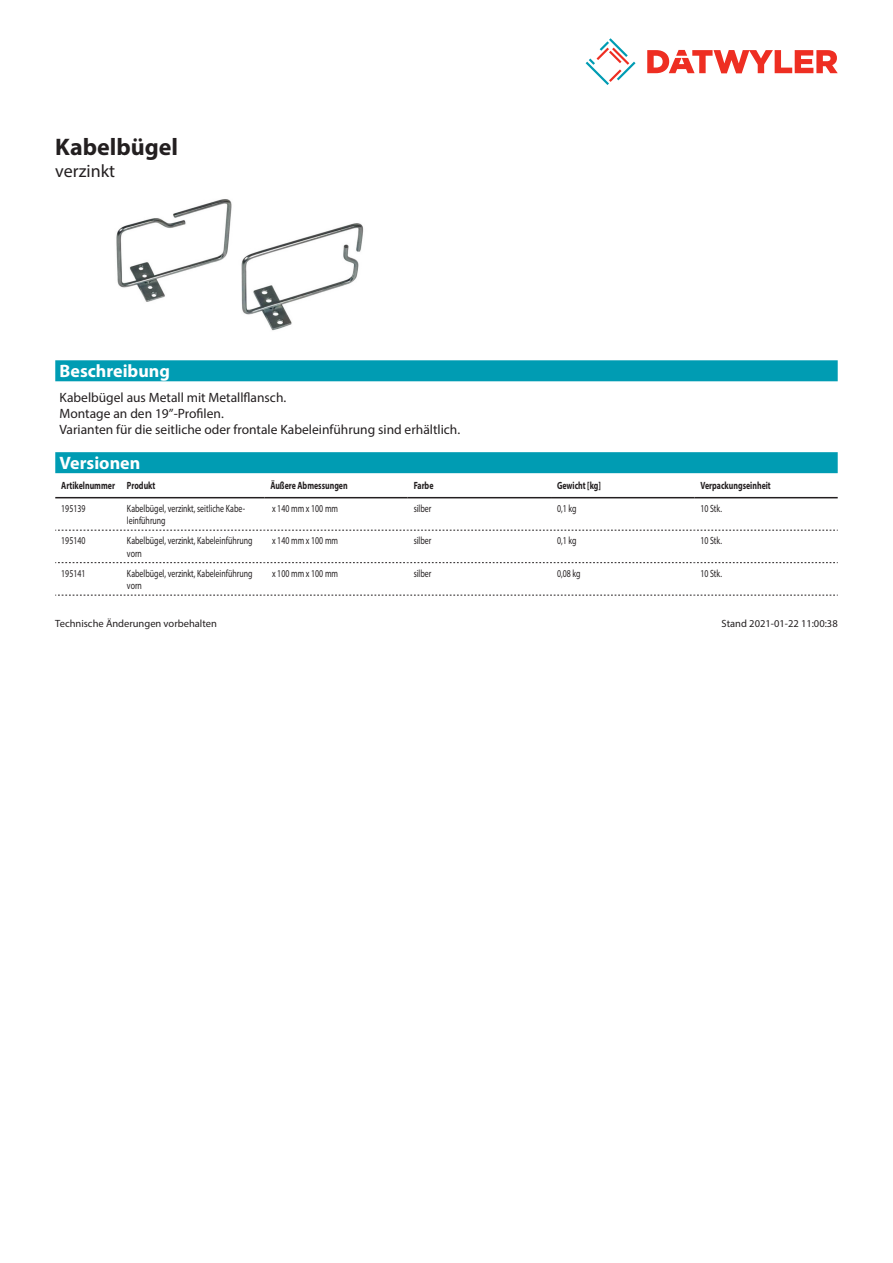
<style>
.page{position:relative;width:893px;height:1263px;background:#fff}
.page>*{position:absolute;margin:0;border:0;box-sizing:border-box;transform-origin:0 0}
.Product_Head{font:700 24px "Myriad Pro";color:#231f20}
.Standard_Head_Proper{font:700 18px "Myriad Pro";color:#fff}
.SubHead{font:18px "Myriad Pro";color:#231f20}
.Standard_text{font:13.5px/16.2px "Myriad Pro";color:#231f20}
.myriadlight{font:10.5px/12.6px "Myriad Pro";color:#231f20;scale:.75 1}
.myriadbold{font:700 10.5px "Myriad Pro";color:#231f20;scale:.75 1}
.Footnote{font:10.5px "Myriad Pro";color:#231f20}
</style>
<div class="page">
<svg style="left:586px;top:38px;width:49px;height:47px"></svg>
<svg style="left:647px;top:50px;width:191px;height:23px"></svg>
<img style="left:116px;top:199px;width:248px;height:132px">
<div style="left:55px;top:452px;width:783px;height:21px;background:#009cb3"></div>
<hr style="left:55px;top:497px;width:66px;height:1px;background:#231f20">
<hr style="left:121px;top:497px;width:143px;height:1px;background:#231f20">
<hr style="left:264px;top:497px;width:144px;height:1px;background:#231f20">
<hr style="left:408px;top:497px;width:143px;height:1px;background:#231f20">
<hr style="left:551px;top:497px;width:143px;height:1px;background:#231f20">
<hr style="left:694px;top:497px;width:144px;height:1px;background:#231f20">
<svg style="left:55px;top:530px;width:783px;height:1px"></svg>
<svg style="left:55px;top:562px;width:783px;height:1px"></svg>
<svg style="left:55px;top:595px;width:783px;height:1px"></svg>
<div style="left:55px;top:360px;width:783px;height:21px;background:#009cb3"></div>
<p class="Product_Head" style="left:55px;top:131px;width:124px">Kabelbügel</p>
<p class="SubHead" style="left:55px;top:160px;width:61px">verzinkt</p>
<p class="Standard_Head_Proper" style="left:60px;top:359px;width:112px">Beschreibung</p>
<p class="Standard_text" style="left:60px;top:389px;width:402px">Kabelbügel aus Metall mit Metallflansch.<br>Montage an den 19”-Profilen.<br>Varianten für die seitliche oder frontale Kabeleinführung sind erhältlich.</p>
<p class="Standard_Head_Proper" style="left:60px;top:451px;width:82px">Versionen</p>
<p class="myriadbold" style="left:61px;top:479px;width:73px">Artikelnummer</p>
<p class="myriadbold" style="left:127px;top:479px;width:39px">Produkt</p>
<p class="myriadbold" style="left:270px;top:479px;width:105px">Äußere Abmessungen</p>
<p class="myriadbold" style="left:414px;top:479px;width:28px">Farbe</p>
<p class="myriadbold" style="left:557px;top:479px;width:60px">Gewicht [kg]</p>
<p class="myriadbold" style="left:700px;top:479px;width:95px">Verpackungseinheit</p>
<p class="myriadlight" style="left:61px;top:502px;width:34px">195139</p>
<p class="myriadlight" style="left:127px;top:502px;width:159px">Kabelbügel, verzinkt, seitliche Kabe&shy;leinführung</p>
<p class="myriadlight" style="left:272px;top:502px;width:90px">x 140 mm x 100 mm</p>
<p class="myriadlight" style="left:414px;top:502px;width:25px">silber</p>
<p class="myriadlight" style="left:557px;top:502px;width:27px">0,1 kg</p>
<p class="myriadlight" style="left:700px;top:502px;width:30px">10 Stk.</p>
<p class="myriadlight" style="left:61px;top:534px;width:34px">195140</p>
<p class="myriadlight" style="left:127px;top:534px;width:169px">Kabelbügel, verzinkt, Kabeleinführung vorn</p>
<p class="myriadlight" style="left:272px;top:534px;width:90px">x 140 mm x 100 mm</p>
<p class="myriadlight" style="left:414px;top:534px;width:25px">silber</p>
<p class="myriadlight" style="left:557px;top:534px;width:27px">0,1 kg</p>
<p class="myriadlight" style="left:700px;top:534px;width:30px">10 Stk.</p>
<p class="myriadlight" style="left:61px;top:566px;width:34px">195141</p>
<p class="myriadlight" style="left:127px;top:566px;width:169px">Kabelbügel, verzinkt, Kabeleinführung vorn</p>
<p class="myriadlight" style="left:272px;top:566px;width:90px">x 100 mm x 100 mm</p>
<p class="myriadlight" style="left:414px;top:566px;width:25px">silber</p>
<p class="myriadlight" style="left:557px;top:566px;width:33px">0,08 kg</p>
<p class="myriadlight" style="left:700px;top:566px;width:30px">10 Stk.</p>
<p class="Footnote" style="left:55px;top:617px;width:163px">Technische Änderungen vorbehalten</p>
<p class="Footnote" style="left:722px;top:617px;width:118px">Stand 2021-01-22 11:00:38</p>
</div>
